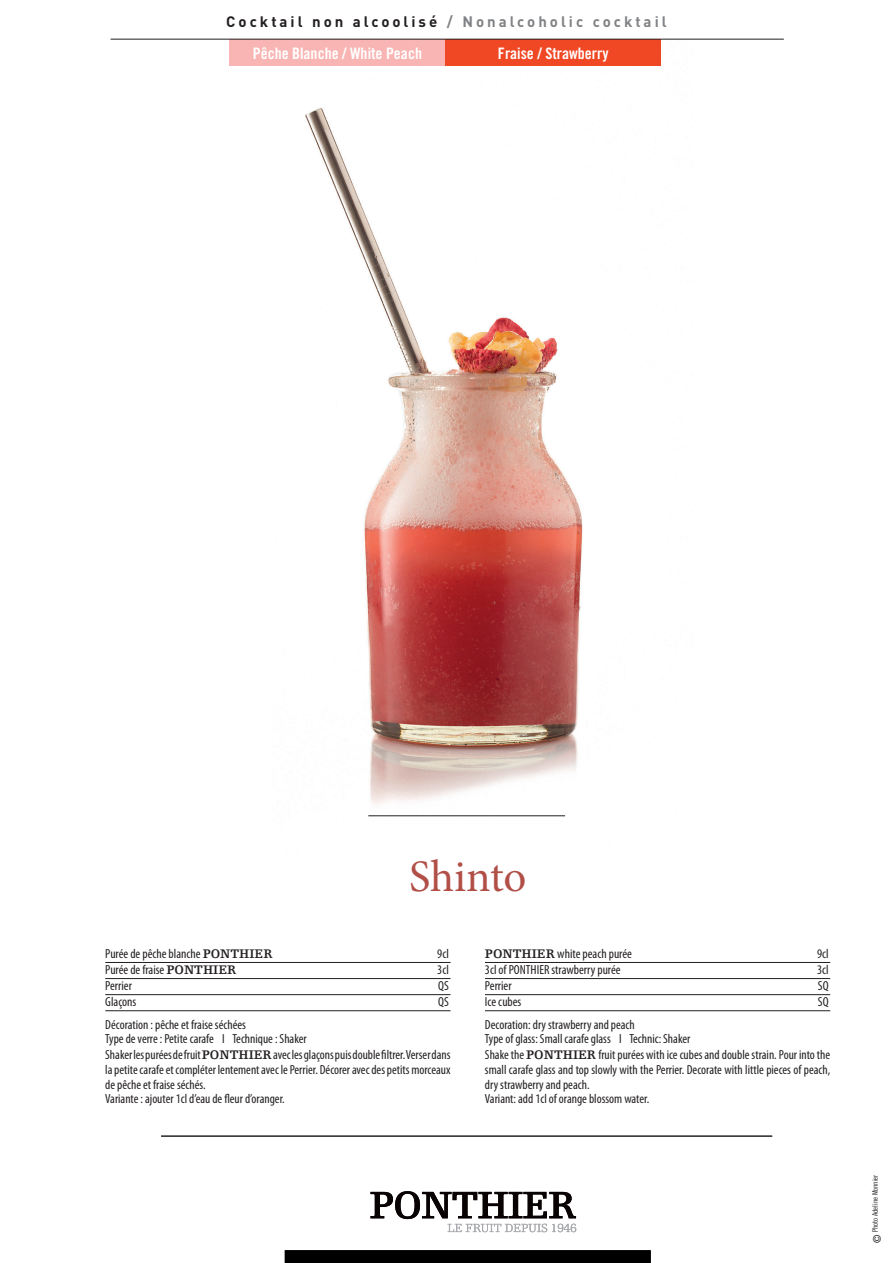
<style>
.page{position:relative;width:893px;height:1263px;background:#fff}
.page>*{position:absolute;margin:0;border:0;box-sizing:border-box;transform-origin:0 0}
.t1{font:45px "Minion Pro";letter-spacing:-.005em;color:#b14f47}
.t2{font:15.75px "Trade Gothic Bold Cond Twenty";color:#fff}
.t3{font:700 15px "DIN";letter-spacing:.2em;color:#808285}
.t4{font:condensed 13.2px/14.5px "Myriad Pro";color:#231f20}
.t5{font:7.5px "Trade Gothic Cond Eighteen";color:#231f20}
.s1{color:#231f20}
.s2{font-family:"Egyptienne F";font-weight:700;font-stretch:normal}
.s3{font-size:10.5px}
</style>
<div class="page">
<img style="left:272px;top:65px;width:389px;height:752px">
<hr style="left:368px;top:815px;width:197px;height:1px;background:#231f20">
<hr style="left:161px;top:1136px;width:611px;height:1px;background:#231f20">
<div style="left:285px;top:1250px;width:366px;height:13px;background:#000001"></div>
<hr style="left:105px;top:962px;width:345px;height:1px;background:#231f20">
<hr style="left:105px;top:978px;width:345px;height:1px;background:#231f20">
<hr style="left:105px;top:994px;width:345px;height:1px;background:#231f20">
<hr style="left:105px;top:1010px;width:345px;height:1px;background:#231f20">
<hr style="left:485px;top:962px;width:345px;height:1px;background:#231f20">
<hr style="left:485px;top:978px;width:345px;height:1px;background:#231f20">
<hr style="left:485px;top:994px;width:345px;height:1px;background:#231f20">
<hr style="left:485px;top:1010px;width:345px;height:1px;background:#231f20">
<div style="left:445px;top:39px;width:216px;height:26px;background:#f04824"></div>
<svg style="left:370px;top:1191px;width:206px;height:41px"></svg>
<div style="left:229px;top:39px;width:216px;height:26px;background:#f9b5b3"></div>
<hr style="left:111px;top:39px;width:673px;height:1px;background:#231f20">
<p class="t3" style="left:226px;top:12px;width:442px"><span class="s1">Cocktail non alcoolisé</span> / Nonalcoholic cocktail</p>
<p class="t2" style="left:253px;top:43px;width:171px">Pêche Blanche / White Peach</p>
<p class="t2" style="left:498px;top:43px;width:112px">Fraise / Strawberry</p>
<h1 class="t1" style="left:409px;top:847px;width:119px">Shinto</h1>
<p class="t4" style="left:105px;top:946px;width:169px">Purée de pêche blanche <span class="s2">PONTHIER</span></p>
<p class="t4" style="left:437px;top:946px;width:13px">9cl</p>
<p class="t4" style="left:105px;top:962px;width:133px">Purée de fraise <span class="s2">PONTHIER</span></p>
<p class="t4" style="left:437px;top:962px;width:13px">3cl</p>
<p class="t4" style="left:105px;top:978px;width:28px">Perrier</p>
<p class="t4" style="left:438px;top:978px;width:12px">QS</p>
<p class="t4" style="left:105px;top:995px;width:33px">Glaçons</p>
<p class="t4" style="left:438px;top:995px;width:12px">QS</p>
<p class="t4" style="left:105px;top:1017px;width:203px">Décoration : pêche et fraise séchées<br>Type de verre : Petite carafe I Technique : Shaker</p>
<p class="t4" style="left:105px;top:1047px;width:347px">Shaker les purées de fruit <span class="s2">PONTHIER</span> avec les glaçons puis double filtrer. Verser dans la petite carafe et compléter lentement avec le Perrier. Décorer avec des petits morceaux de pêche et fraise séchés.<br>Variante : ajouter 1cl d’eau de fleur d’oranger.</p>
<p class="t4" style="left:485px;top:946px;width:148px"><span class="s2">PONTHIER</span> white peach purée</p>
<p class="t4" style="left:817px;top:946px;width:13px">9cl</p>
<p class="t4" style="left:485px;top:962px;width:137px">3cl of PONTHIER strawberry purée</p>
<p class="t4" style="left:817px;top:962px;width:13px">3cl</p>
<p class="t4" style="left:485px;top:978px;width:28px">Perrier</p>
<p class="t4" style="left:818px;top:978px;width:12px">SQ</p>
<p class="t4" style="left:485px;top:995px;width:38px">Ice cubes</p>
<p class="t4" style="left:818px;top:995px;width:12px">SQ</p>
<p class="t4" style="left:485px;top:1017px;width:207px">Decoration: dry strawberry and peach<br>Type of glass: Small carafe glass I Technic: Shaker</p>
<p class="t4" style="left:485px;top:1047px;width:347px">Shake the <span class="s2">PONTHIER</span> fruit purées with ice cubes and double strain. Pour into the small carafe glass and top slowly with the Perrier. Decorate with little pieces of peach, dry strawberry and peach.<br>Variant: add 1cl of orange blossom water.</p>
<p class="t5" style="left:870px;top:1243px;width:70px;rotate:-90deg"><span class="s3">©</span> Photo Adeline Monnier</p>
</div>
